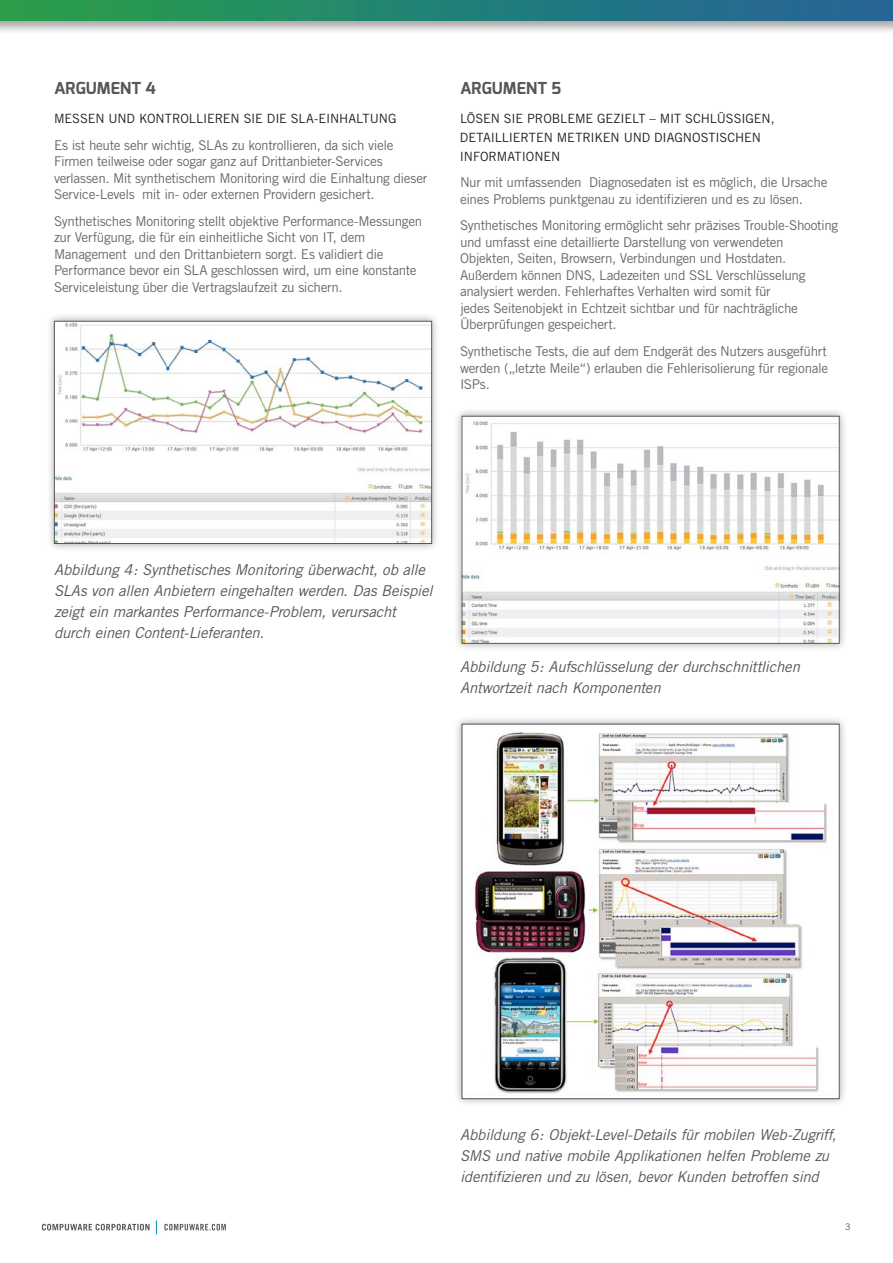
<style>
.page{position:relative;width:893px;height:1263px;background:#fff}
.page>*{position:absolute;margin:0;border:0;box-sizing:border-box;transform-origin:0 0}
.t1{font:700 16.5px "Exo";letter-spacing:.005em;color:#575659}
.t2{font:italic 15px/21px "Trade Gothic";letter-spacing:-.015em;color:#575659}
.t3{font:13.5px/16.5px "Trade Gothic";letter-spacing:-.025em;color:#69676b}
.t4{font:12.75px "Trade Gothic";letter-spacing:-.01em;color:#231f20}
.t5{font:9px "Trade Gothic LT Std";color:#575659}
</style>
<div class="page">
<div style="left:0;top:0;width:893px;height:35px;background:#231f20;opacity:.4"></div>
<img style="left:0;top:0;width:893px;height:20px">
<svg style="left:165px;top:1224px;width:61px;height:6px"></svg>
<svg style="left:42px;top:1224px;width:106px;height:6px"></svg>
<div style="left:148px;top:1218px;width:17px;height:26px;background:#575659;opacity:.4"></div>
<svg style="left:156px;top:1220px;width:1px;height:14px"></svg>
<div style="left:46px;top:313px;width:394px;height:239px;background:#575659;opacity:.5"></div>
<img style="left:56px;top:323px;width:374px;height:219px">
<div style="left:54px;top:321px;width:378px;height:223px;border:1px solid #55565a"></div>
<div style="left:453px;top:408px;width:395px;height:244px;background:#575659;opacity:.5"></div>
<img style="left:464px;top:418px;width:374px;height:224px">
<div style="left:462px;top:416px;width:378px;height:228px;border:1px solid #55565a"></div>
<div style="left:453px;top:715px;width:395px;height:392px;background:#575659;opacity:.5"></div>
<img style="left:465px;top:727px;width:372px;height:368px">
<div style="left:462px;top:724px;width:378px;height:375px;border:1px solid #55565a"></div>
<p class="t1" style="left:54px;top:78px;width:103px">ARGUMENT 4</p>
<p class="t4" style="left:54px;top:111px;width:19px">Messen</p>
<p class="t4" style="left:108px;top:111px;width:10px">und</p>
<p class="t4" style="left:139px;top:111px;width:26px">kontr</p>
<p class="t4" style="left:180px;top:111px;width:17px">ollieren</p>
<p class="t4" style="left:244px;top:111px;width:31px">Sie die</p>
<p class="t4" style="left:291px;top:111px;width:107px">SLA-EINHALTUNG</p>
<p class="t3" style="left:54px;top:136px;width:375px">Es ist heute sehr wichtig, SLAs zu kontrollieren, da sich viele Firmen teilweise oder sogar ganz auf Drittanbieter-Services verlassen. Mit synthetischem Monitoring wird die Einhaltung dieser Service-Levels mit in- oder externen Providern gesichert.</p>
<p class="t3" style="left:54px;top:213px;width:370px">Synthetisches Monitoring stellt objektive Performance-Messungen zur Verfügung, die für ein einheitliche Sicht von IT, dem Management und den Drittanbietern sorgt. Es validiert die Performance bevor ein SLA geschlossen wird, um eine konstante Serviceleistung über die Vertragslaufzeit zu sichern.</p>
<p class="t1" style="left:460px;top:78px;width:103px">ARGUMENT 5</p>
<p class="t4" style="left:460px;top:111px;width:25px">Lösen</p>
<p class="t4" style="left:504px;top:111px;width:66px">Sie Probleme</p>
<p class="t4" style="left:597px;top:111px;width:8px">gezielt</p>
<p class="t4" style="left:649px;top:111px;width:18px">– mit</p>
<p class="t4" style="left:685px;top:111px;width:33px">schlüssigen</p>
<p class="t4" style="left:771px;top:111px;width:5px">,</p>
<p class="t4" style="left:460px;top:130px;width:8px">detaillierten</p>
<p class="t4" style="left:557px;top:130px;width:19px">Metriken</p>
<p class="t4" style="left:624px;top:130px;width:10px">und</p>
<p class="t4" style="left:654px;top:130px;width:9px">diagn</p>
<p class="t4" style="left:692px;top:130px;width:17px">ostisc</p>
<p class="t4" style="left:735px;top:130px;width:18px">hen</p>
<p class="t4" style="left:460px;top:148px;width:37px">Informati</p>
<p class="t4" style="left:526px;top:148px;width:18px">onen</p>
<p class="t3" style="left:460px;top:174px;width:369px">Nur mit umfassenden Diagnosedaten ist es möglich, die Ursache eines Problems punktgenau zu identifizieren und es zu lösen.</p>
<p class="t3" style="left:460px;top:217px;width:380px">Synthetisches Monitoring ermöglicht sehr präzises Trouble-Shooting und umfasst eine detaillierte Darstellung von verwendeten Objekten, Seiten, Browsern, Verbindungen und H ostdaten.<br>Außerdem können DNS, Ladezeiten und SSL Verschlüsselung analysiert werden. Fehlerhaftes Verhalten wird somit für<br>jedes Seitenobjekt in Echtzeit sichtbar und für nachträgliche Überprüfungen gespeichert.</p>
<p class="t3" style="left:460px;top:343px;width:370px;text-align:justify">Synthetische Tests, die auf dem Endgerät des Nutzers ausgeführt werden („letzte Meile“) erlauben die Fehlerisolierung für regionale ISPs.</p>
<p class="t2" style="left:54px;top:559px;width:380px">Abbildung 4: Synthetisches Monitoring überwacht, ob alle SLAs von allen Anbietern eingehalten werden. Das Beispiel zeigt ein markantes Performance-Problem, verursacht durch einen Content-Lieferanten.</p>
<p class="t2" style="left:460px;top:656px;width:341px">Abbildung 5: Aufschlüsselung der durchschnittlichen<br>Antwortzeit nach Komponenten</p>
<p class="t2" style="left:460px;top:1124px;width:378px">Abbildung 6: Objekt-Level-Details für mobilen Web-Zugriff,<br>SMS und native mobile Applikationen helfen Probleme zu identifizieren und zu lösen, bevor Kunden betroffen sind</p>
<p class="t5" style="left:845px;top:1221px;width:7px">3</p>
</div>
